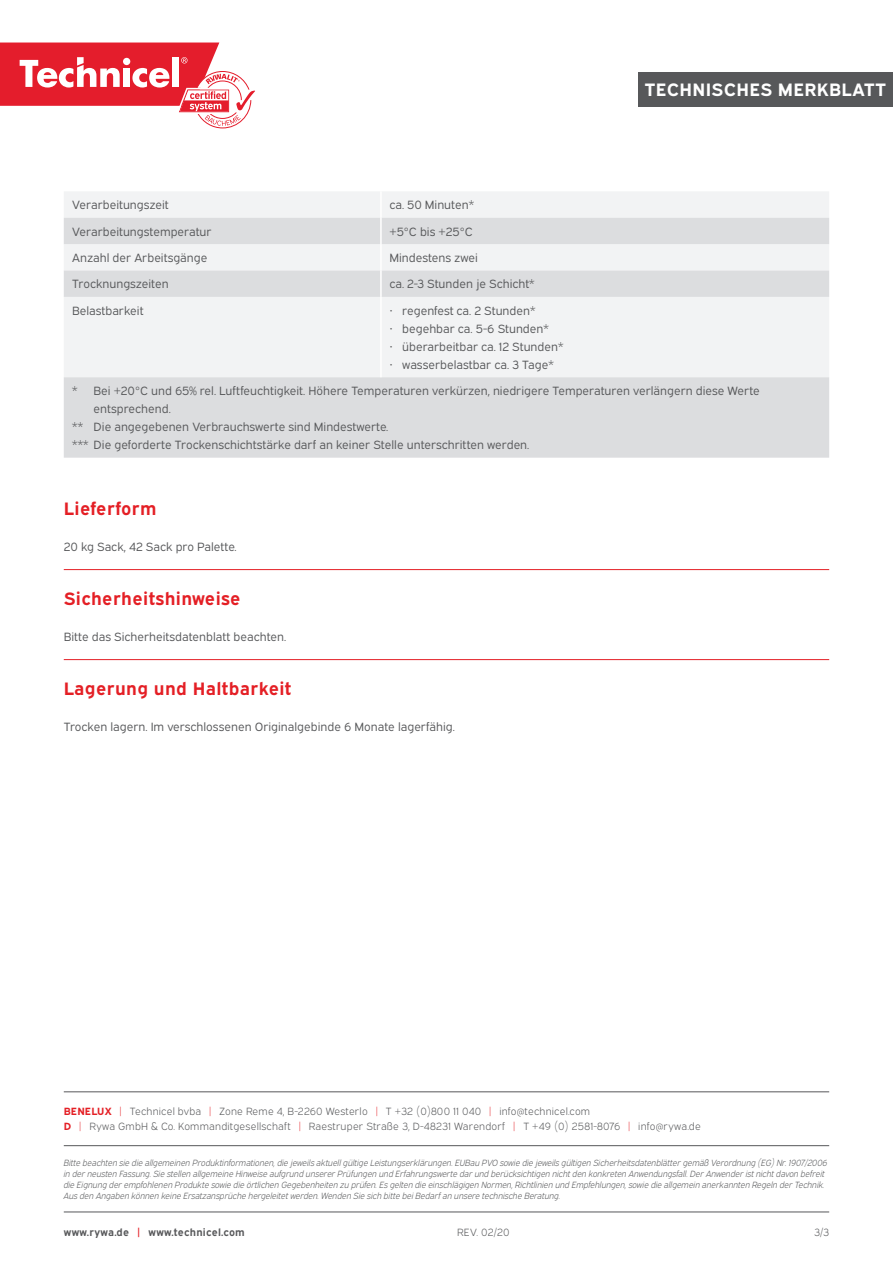
<style>
.page{position:relative;width:893px;height:1263px;background:#fff}
.page>*{position:absolute;margin:0;border:0;box-sizing:border-box;transform-origin:0 0}
.t1{font:700 18px "Expressway Rg";letter-spacing:.02em;color:#e41f25}
.t2{font:700 18px "Expressway Rg";letter-spacing:.02em;color:#fff}
.t3{font:12px/18px "Expressway Bk";color:#57585a}
.t4{font:10.5px/15px "Expressway Lt";letter-spacing:.02em;color:#57585a}
.t5{font:700 10.5px "Expressway Rg";letter-spacing:.02em;color:#57585a}
.t6{font:italic 9px/10.8px "Expressway Lt";color:#57585a}
.s1{font-family:"Expressway Rg";font-weight:700;color:#e41f25}
.s2{color:#e41f25}
</style>
<div class="page">
<hr style="left:64px;top:1145px;width:765px;height:1px;background:#57585a">
<hr style="left:64px;top:1212px;width:765px;height:1px;background:#57585a">
<hr style="left:64px;top:1091px;width:765px;height:1px;background:#57585a">
<svg style="left:0;top:43px;width:255px;height:85px"></svg>
<div style="left:638px;top:72px;width:255px;height:34px;background:#57585a"></div>
<hr style="left:64px;top:569px;width:765px;height:1px;background:#e41f25">
<hr style="left:64px;top:659px;width:765px;height:1px;background:#e41f25">
<div style="left:64px;top:192px;width:765px;height:26px;background:#f2f3f4"></div>
<svg style="left:64px;top:218px;width:765px;height:240px;fill:#dcdddf"></svg>
<hr style="left:380px;top:191px;width:2px;height:27px;background:#fff">
<hr style="left:380px;top:218px;width:2px;height:26px;background:#fff">
<hr style="left:380px;top:244px;width:2px;height:26px;background:#fff">
<hr style="left:380px;top:270px;width:2px;height:27px;background:#fff">
<hr style="left:380px;top:297px;width:2px;height:80px;background:#fff">
<h1 class="t2" style="left:645px;top:76px;width:243px">TECHNISCHES MERKBLATT</h1>
<h2 class="t3" style="left:72px;top:195px;width:98px">Verarbeitungszeit</h2>
<h2 class="t3" style="left:389px;top:195px;width:86px">ca. 50 Minuten*</h2>
<h2 class="t3" style="left:72px;top:221px;width:141px">Verarbeitungstemperatur</h2>
<h2 class="t3" style="left:389px;top:221px;width:85px">+5°C bis +25°C</h2>
<h2 class="t3" style="left:72px;top:248px;width:137px">Anzahl der Arbeitsgänge</h2>
<h2 class="t3" style="left:389px;top:248px;width:90px">Mindestens zwei</h2>
<h2 class="t3" style="left:72px;top:274px;width:98px">Trocknungszeiten</h2>
<h2 class="t3" style="left:389px;top:274px;width:147px">ca. 2-3 Stunden je Schicht*</h2>
<h2 class="t3" style="left:72px;top:300px;width:73px">Belastbarkeit</h2>
<h2 class="t3" style="left:389px;top:300px;width:148px">• regenfest ca. 2 Stunden*</h2>
<h2 class="t3" style="left:389px;top:318px;width:161px">• begehbar ca. 5-6 Stunden*</h2>
<h2 class="t3" style="left:389px;top:336px;width:176px">• überarbeitbar ca. 12 Stunden*</h2>
<h2 class="t3" style="left:72px;top:350px;width:689px;line-height:26.4px;text-indent:317px">• wasserbelastbar ca. 3 Tage*<br>* Bei +20°C und 65% rel. Luftfeuchtigkeit. Höhere Temperaturen verkürzen, niedrigere Temperaturen verlängern diese Werte</h2>
<h2 class="t3" style="left:72px;top:399px;width:459px;text-indent:21px">entsprechend.<br>** Die angegebenen Verbrauchswerte sind Mindestwerte.<br>*** Die geforderte Trockenschichtstärke darf an keiner Stelle unterschritten werden.</h2>
<h1 class="t1" style="left:64px;top:495px;width:94px">Lieferform</h1>
<h2 class="t3" style="left:64px;top:537px;width:174px">20 kg Sack, 42 Sack pro Palette.</h2>
<h1 class="t1" style="left:64px;top:585px;width:178px">Sicherheitshinweise</h1>
<h2 class="t3" style="left:64px;top:627px;width:224px">Bitte das Sicherheitsdatenblatt beachten.</h2>
<h1 class="t1" style="left:64px;top:675px;width:229px">Lagerung und Haltbarkeit</h1>
<h2 class="t3" style="left:64px;top:717px;width:393px">Trocken lagern. Im verschlossenen Originalgebinde 6 Monate lagerfähig.</h2>
<p class="t4" style="left:64px;top:1103px;width:638px"><span class="s1">BENELUX</span> <span class="s2">|</span> Technicel bvba <span class="s2">|</span> Zone Reme 4, B-2260 Westerlo <span class="s2">|</span> T +32 (0)800 11 040 <span class="s2">|</span> info@technicel.com<br><span class="s1">D</span> <span class="s2">|</span> Rywa GmbH &amp; Co. Kommanditgesellschaft <span class="s2">|</span> Raestruper Straße 3, D-48231 Warendorf <span class="s2">|</span> T +49 (0) 2581-8076 <span class="s2">|</span> info@rywa.de</p>
<p class="t6" style="left:64px;top:1157px;width:765px">Bitte beachten sie die allgemeinen Produktinformationen, die jeweils aktuell gültige Leistungserklärungen. EUBau PVO sowie die jeweils gültigen Sicherheitsdatenblätter gemäß Verordnung (EG) Nr. 1907/2006 in der neusten Fassung. Sie stellen allgemeine Hinweise aufgrund unserer Prüfungen und Erfahrungswerte dar und berücksichtigen nicht den konkreten Anwendungsfall. Der Anwender ist nicht davon befreit die Eignung der empfohlenen Produkte sowie die örtlichen Gegebenheiten zu prüfen. Es gelten die einschlägigen Normen, Richtlinien und Empfehlungen, sowie die allgemein anerkannten Regeln der Technik.<br>Aus den Angaben können keine Ersatzansprüche hergeleitet werden. Wenden Sie sich bitte bei Bedarf an unsere technische Beratung.</p>
<p class="t5" style="left:64px;top:1223px;width:183px">www.rywa.de <span class="s2">|</span> www.technicel.com</p>
<p class="t4" style="left:457px;top:1223px;width:54px">REV. 02/20</p>
<p class="t4" style="left:814px;top:1223px;width:16px">3/3</p>
</div>
